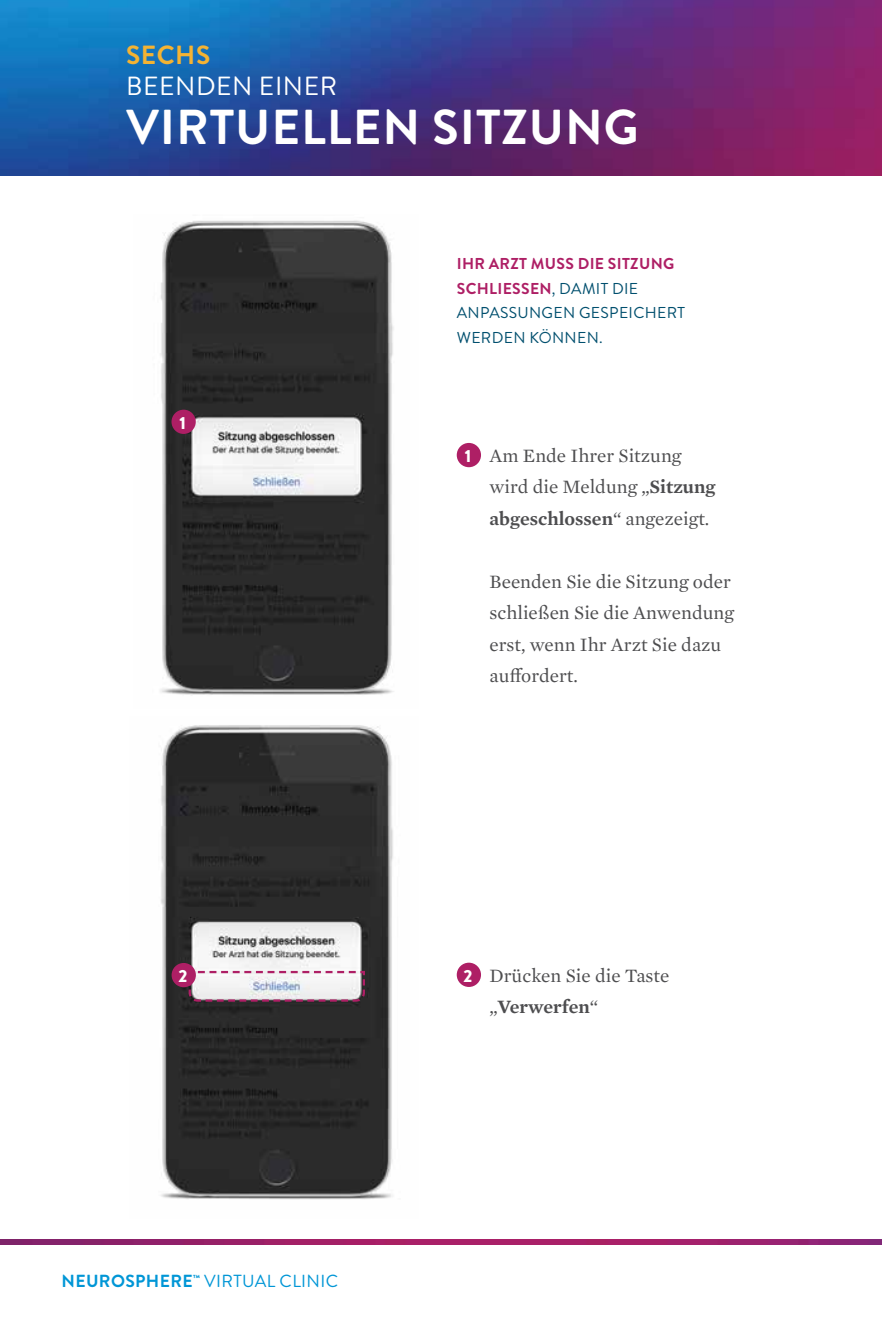
<style>
.page{position:relative;width:882px;height:1323px;background:#fff}
.page>*{position:absolute;margin:0;border:0;box-sizing:border-box;transform-origin:0 0}
.t1{font:700 49px "Brandon Grotesque";letter-spacing:.02em;color:#fff}
.t2{font:26.25px "Brandon Grotesque";letter-spacing:.02em;color:#fff}
.t3{font:700 26.25px "Brandon Grotesque";letter-spacing:.02em;color:#f4b333}
.t4{font:19.25px/31.5px "Mercury Text G1";color:#4d4d4f}
.t5{font:17.5px "Brandon Grotesque";letter-spacing:.02em;color:#0096d6}
.t6{font:900 17.5px "Brandon Grotesque";color:#fff}
.t7{font:15.75px/24.5px "Brandon Grotesque";letter-spacing:.02em;color:#004f6e}
.s1{font-weight:700}
.s2{font-weight:700;color:#ae1f65}
.s3{font-family:"Brandon Grotesque";font-weight:900;font-size:17.5px;color:#fff}
.s4{font-weight:600}
</style>
<div class="page">
<img style="left:0;top:0;width:882px;height:175px">
<img style="left:0;top:1240px;width:882px;height:5px">
<div style="left:457px;top:443px;width:24px;height:24px;background:#ae1f65;border-radius:50%"></div>
<div style="left:457px;top:963px;width:24px;height:24px;background:#ae1f65;border-radius:50%"></div>
<img style="left:161px;top:725px;width:232px;height:475px">
<img style="left:160px;top:220px;width:234px;height:475px">
<svg style="left:187px;top:970px;width:179px;height:33px"></svg>
<div style="left:172px;top:963px;width:24px;height:24px;background:#ae1f65;border-radius:50%"></div>
<div style="left:172px;top:410px;width:24px;height:24px;background:#ae1f65;border-radius:50%"></div>
<h2 class="t3" style="left:126px;top:36px;width:86px">SECHS</h2>
<h2 class="t2" style="left:126px;top:68px;width:213px">BEENDEN EINER</h2>
<h1 class="t1" style="left:126px;top:93px;width:514px">VIRTUELLEN SITZUNG</h1>
<p class="t6" style="left:180px;top:410px;width:8px">1</p>
<p class="t6" style="left:178px;top:963px;width:10px">2</p>
<p class="t5" style="left:62px;top:1269px;width:278px"><span class="s1">NEUROSPHERE</span><sup>™</sup> VIRTUAL CLINIC</p>
<p class="t7" style="left:457px;top:252px;width:230px"><span class="s2">IHR ARZT MUSS DIE SITZUNG<br>SCHLIESSEN</span>, DAMIT DIE<br>ANPASSUNGEN GESPEICHERT<br>WERDEN KÖNNEN.</p>
<p class="t4" style="left:490px;top:439px;width:228px;text-indent:-25px"><span class="s3">1</span> Am Ende Ihrer Sitzung wird die Meldung „<span class="s4">Sitzung abgeschlossen</span>“ angezeigt.</p>
<p class="t4" style="left:490px;top:565px;width:246px">Beenden Sie die Sitzung oder schließen Sie die Anwendung erst, wenn Ihr Arzt Sie dazu auffordert.</p>
<p class="t4" style="left:490px;top:959px;width:181px;text-indent:-26px"><span class="s3">2</span> Drücken Sie die Taste „<span class="s4">Verwerfen</span>“</p>
</div>
